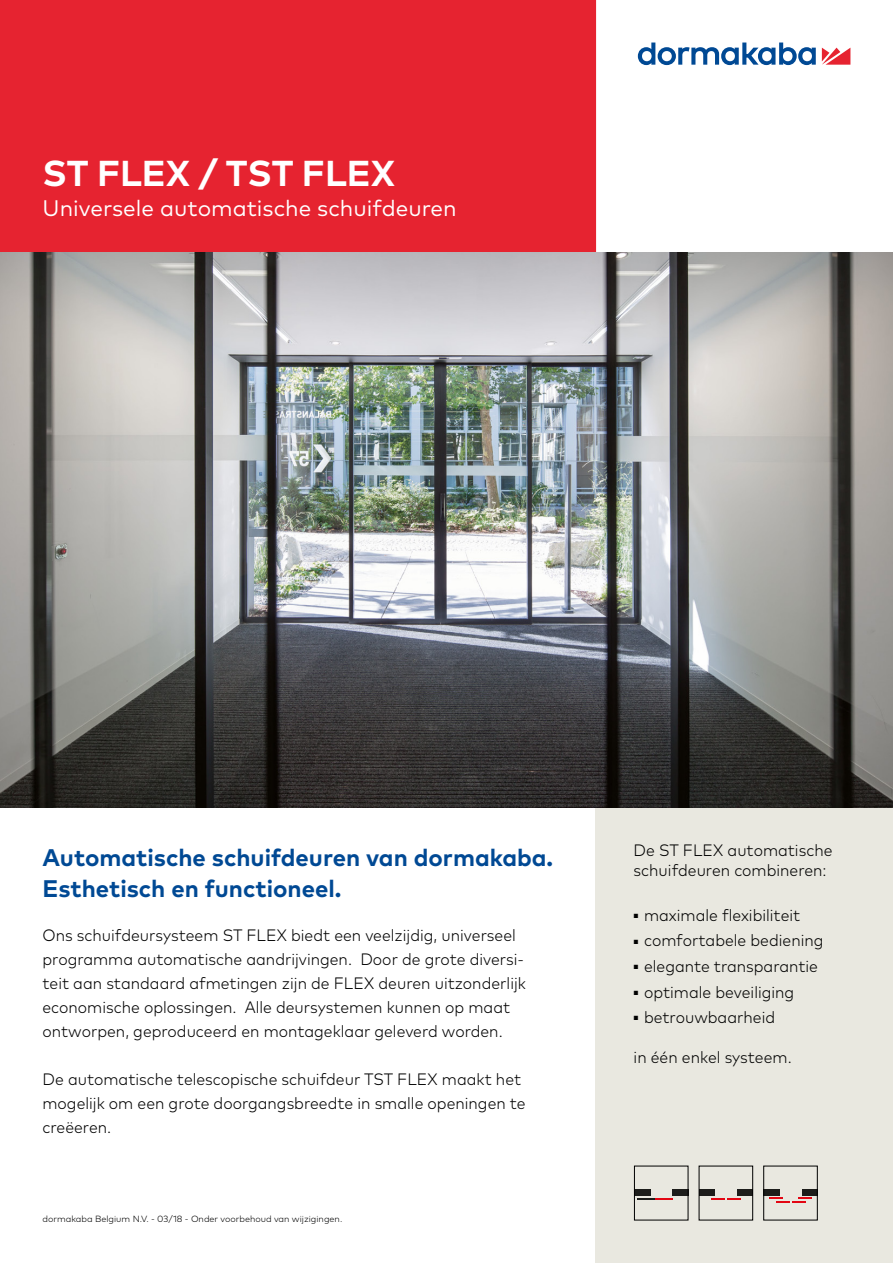
<style>
.page{position:relative;width:893px;height:1263px;background:#fff}
.page>*{position:absolute;margin:0;border:0;box-sizing:border-box;transform-origin:0 0}
.t1{font:700 36px "Mark Pro";color:#fff}
.t2{font:700 24px/31.5px "Mark Pro";color:#004994}
.t3{font:22.5px "Mark Pro";color:#fff}
.t4{font:300 16.5px/24px "Mark Pro";color:#000;scale:.95 1}
.t5{font:300 9px "Mark Pro";color:#000}
</style>
<div class="page">
<div style="left:0;top:0;width:596px;height:253px;background:#e62330"></div>
<svg style="left:822px;top:48px;width:28px;height:17px"></svg>
<svg style="left:638px;top:43px;width:178px;height:22px"></svg>
<div style="left:595px;top:758px;width:298px;height:505px;background:#e9e8e0"></div>
<img style="left:0;top:253px;width:893px;height:555px">
<div style="left:634px;top:1189px;width:17px;height:7px;background:#1d1d1b"></div>
<div style="left:672px;top:1189px;width:16px;height:6px;background:#1d1d1b"></div>
<svg style="left:637px;top:1198px;width:36px;height:2px"></svg>
<div style="left:634px;top:1166px;width:54px;height:54px;border:1px solid #000"></div>
<div style="left:699px;top:1189px;width:16px;height:6px;background:#1d1d1b"></div>
<div style="left:737px;top:1189px;width:16px;height:6px;background:#1d1d1b"></div>
<svg style="left:711px;top:1198px;width:29px;height:1px"></svg>
<div style="left:699px;top:1166px;width:54px;height:54px;border:1px solid #000"></div>
<div style="left:764px;top:1189px;width:16px;height:6px;background:#1d1d1b"></div>
<div style="left:802px;top:1189px;width:15px;height:6px;background:#1d1d1b"></div>
<svg style="left:770px;top:1197px;width:42px;height:5px"></svg>
<div style="left:763px;top:1166px;width:55px;height:54px;border:1px solid #000"></div>
<h1 class="t1" style="left:43px;top:146px;width:354px">ST FLEX / TST FLEX</h1>
<h3 class="t3" style="left:43px;top:191px;width:416px">Universele automatische schuifdeuren</h3>
<h2 class="t2" style="left:43px;top:839px;width:512px">Automatische schuifdeuren van dormakaba.<br>Esthetisch en functioneel.</h2>
<p class="t4" style="left:43px;top:922px;width:510px">Ons schuifdeursysteem ST FLEX biedt een veelzijdig, universeel programma automatische aandrijvingen. Door de grote diversi&shy;teit aan standaard afmetingen zijn de FLEX deuren uitzonderlijk economische oplossingen. Alle deursystemen kunnen op maat ontworpen, geproduceerd en montageklaar geleverd worden.</p>
<p class="t4" style="left:43px;top:1066px;width:510px">De automatische telescopische schuifdeur TST FLEX maakt het mogelijk om een grote doorgangsbreedte in smalle openingen te creëeren.</p>
<p class="t5" style="left:43px;top:1212px;width:301px">dormakaba Belgium N.V. - 03/18 - Onder voorbehoud van wijzigingen.</p>
<p class="t4" style="left:634px;top:839px;width:211px;line-height:19.8px">De ST FLEX automatische schuifdeuren combineren:</p>
<p class="t4" style="left:634px;top:902px;width:177px"><sup>■</sup> maximale flexibiliteit</p>
<p class="t4" style="left:634px;top:927px;width:201px"><sup>■</sup> comfortabele bediening</p>
<p class="t4" style="left:634px;top:953px;width:196px"><sup>■</sup> elegante transparantie</p>
<p class="t4" style="left:634px;top:978px;width:171px"><sup>■</sup> optimale beveiliging</p>
<p class="t4" style="left:634px;top:1004px;width:150px"><sup>■</sup> betrouwbaarheid</p>
<p class="t4" style="left:634px;top:1043px;width:168px">in één enkel systeem.</p>
</div>
